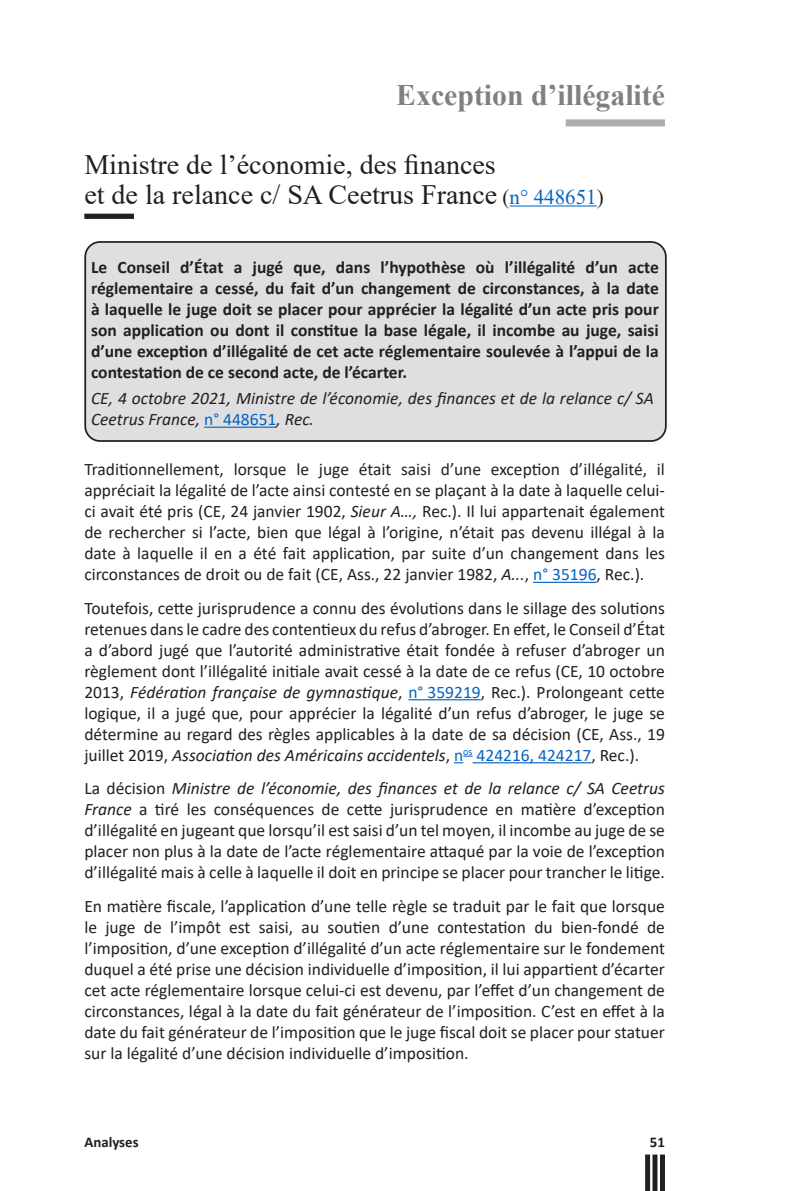
<style>
.page{position:relative;width:794px;height:1191px;background:#fff}
.page>*{position:absolute;margin:0;border:0;box-sizing:border-box;transform-origin:0 0}
.RA14_titre2{font:700 29.75px "Times New Roman";color:#808080}
.RA14_titre3{font:28px/29.8px "Times New Roman";color:#231f20}
.t1{font:17.5px/21px "Calibri";color:#231f20;text-align:justify}
.t2{font:700 17.5px/21px "Calibri";color:#231f20;text-align:justify}
.RA14_titre_4{font:italic 17.5px/21px "Calibri";color:#231f20}
.t3{font:700 14.88px "Calibri";color:#231f20}
.s1{font-size:21px}
.s2{font-size:21px;color:#0563c1}
.s3{font-style:normal;color:#0563c1}
.s4{font-style:italic}
.s5{color:#0563c1}
</style>
<div class="page">
<div style="left:645px;top:1154px;width:5px;height:37px;background:#231f20"></div>
<div style="left:660px;top:1154px;width:5px;height:37px;background:#231f20"></div>
<div style="left:652px;top:1154px;width:5px;height:37px;background:#231f20"></div>
<div style="left:566px;top:119px;width:99px;height:7px;background:#adadad"></div>
<div style="left:84px;top:214px;width:50px;height:5px;background:#231f20"></div>
<hr style="left:509px;top:205px;width:88px;height:1px;background:#0563c1">
<hr style="left:533px;top:582px;width:63px;height:1px;background:#0563c1">
<hr style="left:408px;top:699px;width:73px;height:1px;background:#0563c1">
<svg style="left:454px;top:756px;width:18px;height:7px"></svg>
<hr style="left:472px;top:762px;width:119px;height:1px;background:#0563c1">
<div style="left:85px;top:242px;width:581px;height:199px;background:#dfdfdf;border-radius:15px"></div>
<hr style="left:204px;top:426px;width:72px;height:2px;background:#0563c1">
<div style="left:84px;top:241px;width:582px;height:201px;border:2px solid #231f20;border-radius:15px"></div>
<p class="RA14_titre2" style="left:396px;top:73px;width:270px">Exception d’illégalité</p>
<p class="RA14_titre3" style="left:84px;top:149px;width:521px">Ministre de l’économie, des finances<br>et de la relance c/ SA Ceetrus France <span class="s1">(</span><span class="s2">n° 448651</span><span class="s1">)</span></p>
<p class="t2" style="left:91px;top:257px;width:569px">Le Conseil d’État a jugé que, dans l’hypothèse où l’illégalité d’un acte réglementaire a cessé, du fait d’un changement de circonstances, à la date à laquelle le juge doit se placer pour apprécier la légalité d’un acte pris pour son application ou dont il constitue la base légale, il incombe au juge, saisi d’une exception d’illégalité de cet acte réglementaire soulevée à l’appui de la contestation de ce second acte, de l’écarter.</p>
<p class="RA14_titre_4" style="left:91px;top:387px;width:564px">CE, 4 octobre 2021, Ministre de l’économie, des finances et de la relance c/ SA<br>Ceetrus France, <span class="s3">n° 448651</span>, Rec.</p>
<p class="t1" style="left:84px;top:458px;width:582px">Traditionnellement, lorsque le juge était saisi d’une exception d’illégalité, il appréciait la légalité de l’acte ainsi contesté en se plaçant à la date à laquelle celui&shy;ci avait été pris (CE, 24 janvier 1902, <span class="s4">Sieur A…,</span> Rec.). Il lui appartenait également de rechercher si l’acte, bien que légal à l’origine, n’était pas devenu illégal à la date à laquelle il en a été fait application, par suite d’un changement dans les circonstances de droit ou de fait (CE, Ass., 22 janvier 1982, <span class="s4">A...</span>, <span class="s5">n° 35196</span>, Rec.).</p>
<p class="t1" style="left:84px;top:597px;width:582px">Toutefois, cette jurisprudence a connu des évolutions dans le sillage des solutions retenues dans le cadre des contentieux du refus d’abroger. En effet, le Conseil d’État a d’abord jugé que l’autorité administrative était fondée à refuser d’abroger un règlement dont l’illégalité initiale avait cessé à la date de ce refus (CE, 10 octobre 2013, <span class="s4">Fédération française de gymnastique</span>, <span class="s5">n° 359219</span>, Rec.). Prolongeant cette logique, il a jugé que, pour apprécier la légalité d’un refus d’abroger, le juge se détermine au regard des règles applicables à la date de sa décision (CE, Ass., 19 juillet 2019, <span class="s4">Association des Américains accidentels</span>, <span class="s5">n</span><sup>os</sup> <span class="s5">424216, 424217</span>, Rec.).</p>
<p class="t1" style="left:84px;top:777px;width:582px">La décision <span class="s4">Ministre de l’économie, des finances et de la relance c/ SA Ceetrus France</span> a tiré les conséquences de cette jurisprudence en matière d’exception d’illégalité en jugeant que lorsqu’il est saisi d’un tel moyen, il incombe au juge de se placer non plus à la date de l’acte réglementaire attaqué par la voie de l’exception d’illégalité mais à celle à laquelle il doit en principe se placer pour trancher le litige.</p>
<p class="t1" style="left:84px;top:895px;width:582px">En matière fiscale, l’application d’une telle règle se traduit par le fait que lorsque le juge de l’impôt est saisi, au soutien d’une contestation du bien-fondé de l’imposition, d’une exception d’illégalité d’un acte réglementaire sur le fondement duquel a été prise une décision individuelle d’imposition, il lui appartient d’écarter cet acte réglementaire lorsque celui-ci est devenu, par l’effet d’un changement de circonstances, légal à la date du fait générateur de l’imposition. C’est en effet à la date du fait générateur de l’imposition que le juge fiscal doit se placer pour statuer sur la légalité d’une décision individuelle d’imposition.</p>
<p class="t3" style="left:84px;top:1131px;width:56px">Analyses</p>
<p class="t3" style="left:650px;top:1132px;width:17px">51</p>
</div>
